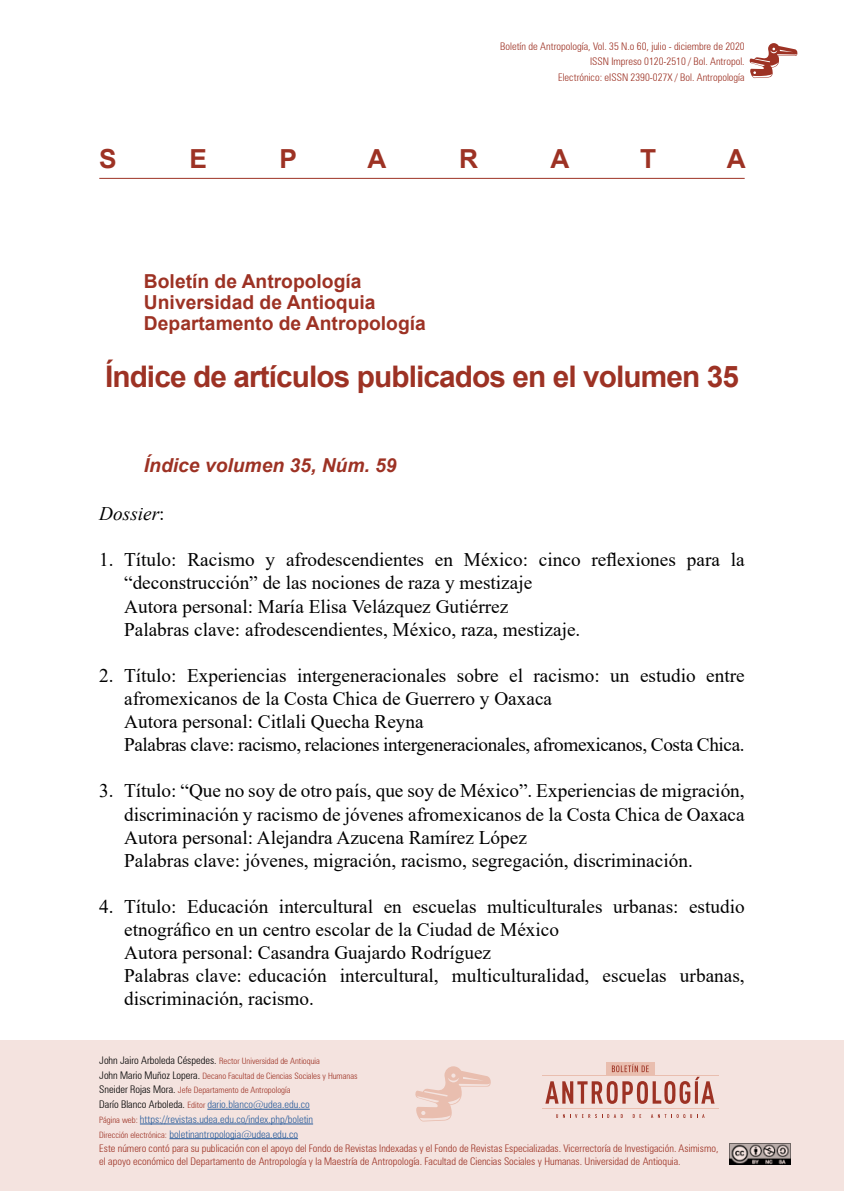
<style>
.page{position:relative;width:844px;height:1191px;background:#fff}
.page>*{position:absolute;margin:0;border:0;box-sizing:border-box;transform-origin:0 0}
.t1{font:700 29.75px "Arial";letter-spacing:-.03em;color:#9d3224}
.t2{font:700 26.25px "Arial";color:#9d3224}
.t3{font:19.25px/23.1px "Times New Roman";color:#000}
.t4{font:700 19.25px/21px "Arial";color:#9d3224}
.t5{font:italic 700 19.25px "Arial";color:#9d3224}
.t6{font:italic 19.25px "Times New Roman";color:#000}
.t7{font:300 condensed 10.5px/14.7px "Zurich BT";color:#9d3224}
.t8{font:300 condensed 8.75px/14.7px "Zurich BT";color:#9d3224}
.s1{font-style:normal}
.s2{font-size:10.5px;color:#000}
.s3{color:#000}
.s4{font-size:8.75px}
.s5{color:#275b9b}
</style>
<div class="page">
<div style="left:0;top:1040px;width:843px;height:151px;background:#f4e3df"></div>
<hr style="left:99px;top:178px;width:645px;height:1px;background:#9d3224">
<img style="left:729px;top:1143px;width:61px;height:21px">
<div style="left:606px;top:1062px;width:48px;height:13px;background:#e9beaf"></div>
<svg style="left:545px;top:1063px;width:169px;height:40px"></svg>
<hr style="left:542px;top:1107px;width:176px;height:1px;background:#e9beaf">
<hr style="left:542px;top:1075px;width:176px;height:1px;background:#e9beaf">
<svg style="left:556px;top:1114px;width:66px;height:4px"></svg>
<svg style="left:632px;top:1114px;width:9px;height:4px"></svg>
<svg style="left:651px;top:1114px;width:53px;height:4px"></svg>
<hr style="left:207px;top:1109px;width:103px;height:1px;background:#275b9b">
<hr style="left:140px;top:1123px;width:173px;height:1px;background:#275b9b">
<hr style="left:169px;top:1138px;width:129px;height:1px;background:#275b9b">
<svg style="left:415px;top:1066px;width:76px;height:56px"></svg>
<svg style="left:749px;top:43px;width:49px;height:36px"></svg>
<p class="t7" style="left:500px;top:38px;width:246px;line-height:15.6px;text-align:right">Boletín de Antropología, Vol. 35 N.o 60, julio - diciembre de 2020<br>ISSN Impreso 0120-2510 / Bol. Antropol.<br>Electrónico: eISSN 2390-027X / Bol. Antropología</p>
<h2 class="t2" style="left:99px;top:140px;width:19px">S</h2>
<h2 class="t2" style="left:189px;top:140px;width:19px">E</h2>
<h2 class="t2" style="left:279px;top:140px;width:19px">P</h2>
<h2 class="t2" style="left:367px;top:140px;width:20px">A</h2>
<h2 class="t2" style="left:459px;top:140px;width:20px">R</h2>
<h2 class="t2" style="left:550px;top:140px;width:20px">A</h2>
<h2 class="t2" style="left:640px;top:140px;width:18px">T</h2>
<h2 class="t2" style="left:726px;top:140px;width:20px">A</h2>
<p class="t4" style="left:144px;top:271px;width:283px">Boletín de Antropología<br>Universidad de Antioquia<br>Departamento de Antropología</p>
<h1 class="t1" style="left:105px;top:355px;width:635px">Índice de artículos publicados en el volumen 35</h1>
<p class="t5" style="left:144px;top:452px;width:254px">Índice volumen 35, Núm. 59</p>
<p class="t6" style="left:99px;top:500px;width:67px">Dossier<span class="s1">:</span></p>
<p class="t3" style="left:124px;top:547px;width:622px;text-indent:-25px">1. Título: Racismo y afrodescendientes en México: cinco reflexiones para la “deconstrucción” de las nociones de raza y mestizaje<br>Autora personal: María Elisa Velázquez Gutiérrez<br>Palabras clave: afrodescendientes, México, raza, mestizaje.</p>
<p class="t3" style="left:124px;top:663px;width:622px;text-indent:-25px">2. Título: Experiencias intergeneracionales sobre el racismo: un estudio entre afromexicanos de la Costa Chica de Guerrero y Oaxaca<br>Autora personal: Citlali Quecha Reyna<br>Palabras clave: racismo, relaciones intergeneracionales, afromexicanos, Costa Chica.</p>
<p class="t3" style="left:124px;top:778px;width:622px;text-indent:-25px">3. Título: “Que no soy de otro país, que soy de México”. Experiencias de migración, discriminación y racismo de jóvenes afromexicanos de la Costa Chica de Oaxaca Autora personal: Alejandra Azucena Ramírez López<br>Palabras clave: jóvenes, migración, racismo, segregación, discriminación.</p>
<p class="t3" style="left:124px;top:894px;width:622px;text-indent:-25px">4. Título: Educación intercultural en escuelas multiculturales urbanas: estudio etnográfico en un centro escolar de la Ciudad de México<br>Autora personal: Casandra Guajardo Rodríguez<br>Palabras clave: educación intercultural, multiculturalidad, escuelas urbanas, discriminación, racismo.</p>
<p class="t8" style="left:99px;top:1053px;width:260px"><span class="s2">John Jairo Arboleda Céspedes.</span> Rector Universidad de Antioquia<br><span class="s2">John Mario Muñoz Lopera.</span> Decano Facultad de Ciencias Sociales y Humanas<br><span class="s2">Sneider Rojas Mora.</span> Jefe Departamento de Antropología</p>
<p class="t7" style="left:99px;top:1097px;width:620px"><span class="s3">Darío Blanco Arboleda.</span> <span class="s4">Editor</span> <span class="s5">dario.blanco@udea.edu.co<br></span><span class="s4">Página web:</span> <span class="s5">https://revistas.udea.edu.co/index.php/boletin<br></span><span class="s4">Dirección electrónica:</span> <span class="s5">boletinantropologia@udea.edu.co<br></span>Este número contó para su publicación con el apoyo del Fondo de Revistas Indexadas y el Fondo de Revistas Especializadas. Vicerrectoría de Investigación. Asimismo,</p>
<p class="t7" style="left:99px;top:1153px;width:582px">el apoyo económico del Departamento de Antropología y la Maestría de Antropología. Facultad de Ciencias Sociales y Humanas. Universidad de Antioquia.</p>
</div>
